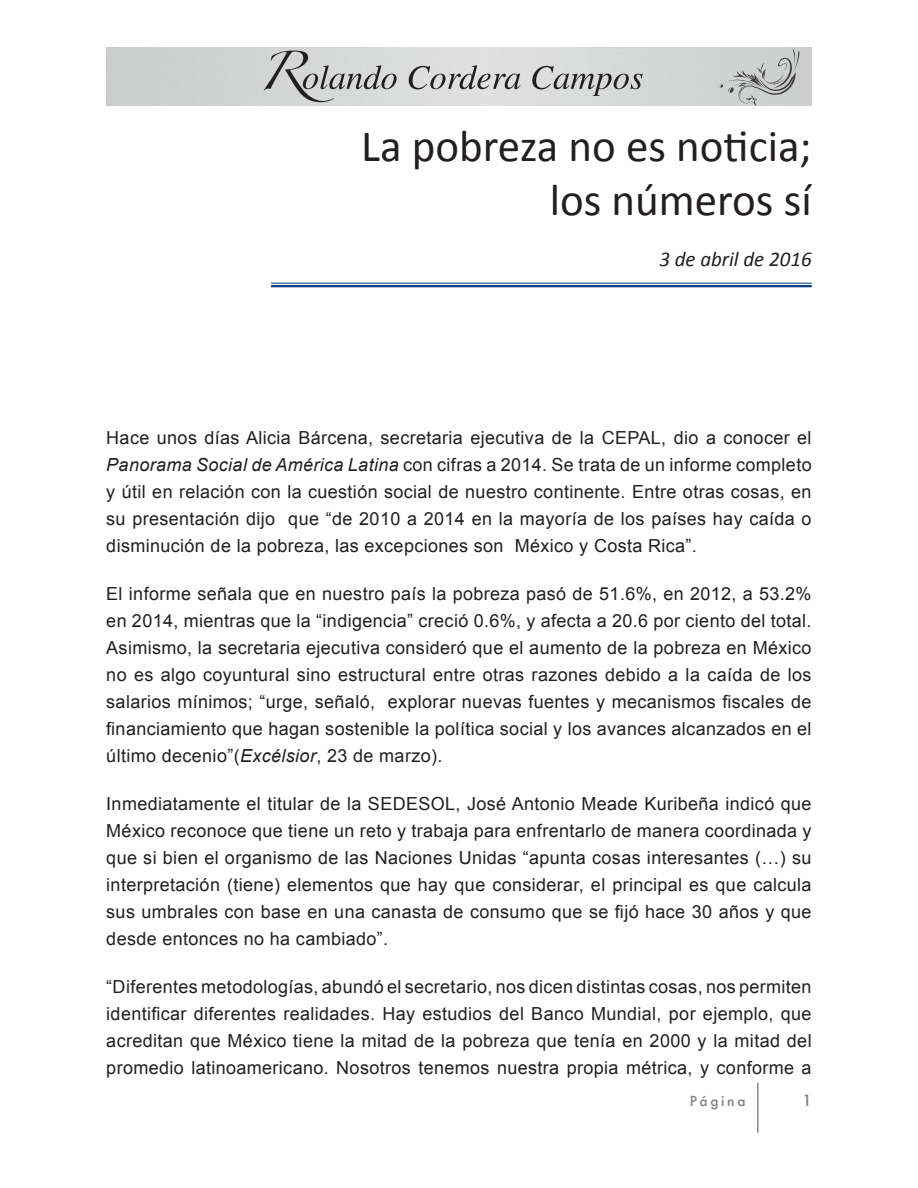
<style>
.page{position:relative;width:918px;height:1188px;background:#fff}
.page>*{position:absolute;margin:0;border:0;box-sizing:border-box;transform-origin:0 0}
.t1{font:45px "Calibri";color:#231f20}
.t2{font:italic 21px "Calibri";color:#231f20}
.t3{font:18px/27px "Arial";letter-spacing:.02em;color:#231f20;text-align:justify}
.t4{font:500 15px "Futura";color:#7e8182}
.t5{font:500 13.5px "Futura";letter-spacing:.2em;color:#7e8182}
.s1{font-style:italic}
</style>
<div class="page">
<svg style="left:264px;top:51px;width:133px;height:51px;background:#bbbcbc"></svg>
<svg style="left:409px;top:65px;width:112px;height:24px;background:#b4b3b3"></svg>
<svg style="left:532px;top:66px;width:111px;height:30px;background:#b7b7b7"></svg>
<svg style="left:719px;top:49px;width:80px;height:57px;background:#bfc0c1"></svg>
<hr style="left:757px;top:1083px;width:2px;height:50px;background:#848ba0">
<hr style="left:271px;top:283px;width:541px;height:1px;background:#013a7a">
<hr style="left:271px;top:285px;width:541px;height:2px;background:#013a7a">
<p class="t1" style="left:361px;top:118px;width:452px">La pobreza no es noticia;</p>
<p class="t1" style="left:550px;top:172px;width:263px">los números sí</p>
<p class="t2" style="left:659px;top:244px;width:154px">3 de abril de 2016</p>
<p class="t3" style="left:106px;top:424px;width:707px">Hace unos días Alicia Bárcena, secretaria ejecutiva de la CEPAL, dio a conocer el <span class="s1">Panorama Social de América Latina</span> con cifras a 2014. Se trata de un informe completo y útil en relación con la cuestión social de nuestro continente. Entre otras cosas, en su presentación dijo que “de 2010 a 2014 en la mayoría de los países hay caída o disminución de la pobreza, las excepciones son México y Costa Rica”.</p>
<p class="t3" style="left:106px;top:580px;width:707px">El informe señala que en nuestro país la pobreza pasó de 51.6%, en 2012, a 53.2% en 2014, mientras que la “indigencia” creció 0.6%, y afecta a 20.6 por ciento del total.<br>Asimismo, la secretaria ejecutiva consideró que el aumento de la pobreza en México no es algo coyuntural sino estructural entre otras razones debido a la caída de los salarios mínimos; “urge, señaló, explorar nuevas fuentes y mecanismos fiscales de financiamiento que hagan sostenible la política social y los avances alcanzados en el último decenio”(<span class="s1">Excélsior</span>, 23 de marzo).</p>
<p class="t3" style="left:106px;top:790px;width:707px">Inmediatamente el titular de la SEDESOL, José Antonio Meade Kuribeña indicó que México reconoce que tiene un reto y trabaja para enfrentarlo de manera coordinada y que si bien el organismo de las Naciones Unidas “apunta cosas interesantes (…) su interpretación (tiene) elementos que hay que considerar, el principal es que calcula sus umbrales con base en una canasta de consumo que se fijó hace 30 años y que desde entonces no ha cambiado”.</p>
<p class="t3" style="left:106px;top:974px;width:707px">“Diferentes metodologías, abundó el secretario, nos dicen distintas cosas, nos permiten identificar diferentes realidades. Hay estudios del Banco Mundial, por ejemplo, que acreditan que México tiene la mitad de la pobreza que tenía en 2000 y la mitad del promedio latinoamericano. Nosotros tenemos nuestra propia métrica, y conforme a</p>
<p class="t5" style="left:690px;top:1092px;width:57px">Página</p>
<p class="t4" style="left:802px;top:1091px;width:11px">1</p>
</div>
